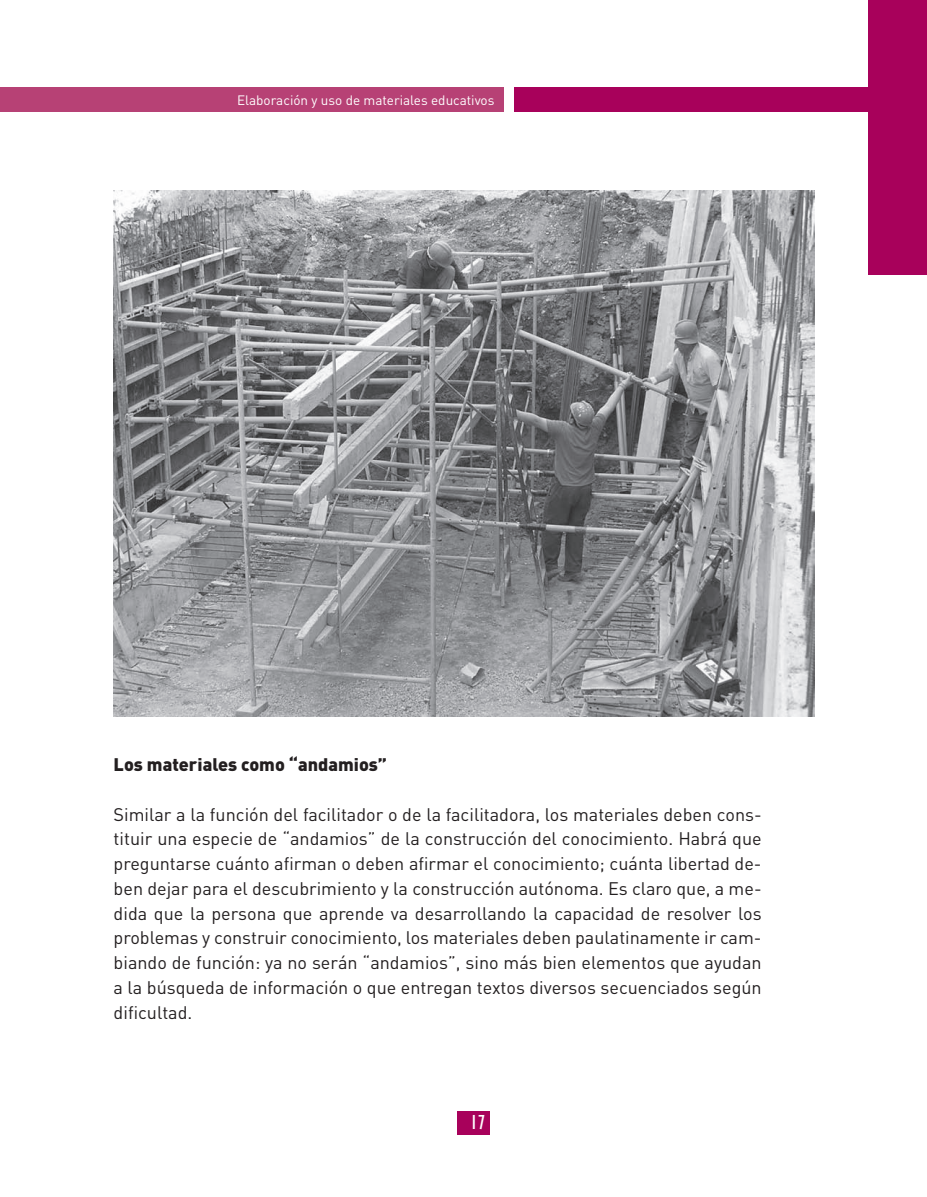
<style>
.page{position:relative;width:927px;height:1197px;background:#fff}
.page>*{position:absolute;margin:0;border:0;box-sizing:border-box;transform-origin:0 0}
.t1{font:condensed 21px "Gill Sans";color:#fff}
.t2{font:18px/24.8px "DIN";color:#231f20;text-align:justify}
.t3{font:900 18px "DIN";color:#231f20}
.t4{font:13.5px "DIN";color:#fff}
</style>
<div class="page">
<hr style="left:0;top:87px;width:4px;height:25px;background:#b74175">
<div style="left:458px;top:1112px;width:32px;height:23px;background:#a8015b"></div>
<div style="left:868px;top:0;width:59px;height:274px;background:#a8015b"></div>
<div style="left:514px;top:87px;width:408px;height:25px;background:#a8015b"></div>
<div style="left:4px;top:88px;width:500px;height:24px;background:#b74175"></div>
<img style="left:114px;top:190px;width:700px;height:526px">
<p class="t4" style="left:237px;top:92px;width:259px">Elaboración y uso de materiales educativos</p>
<p class="t3" style="left:114px;top:753px;width:275px">Los materiales como “andamios”</p>
<p class="t2" style="left:114px;top:801px;width:650px">Similar a la función del facilitador o de la facilitadora, los materiales deben cons&shy;tituir una especie de “andamios” de la construcción del conocimiento. Habrá que preguntarse cuánto afirman o deben afirmar el conocimiento; cuánta libertad de&shy;ben dejar para el descubrimiento y la construcción autónoma. Es claro que, a me&shy;dida que la persona que aprende va desarrollando la capacidad de resolver los problemas y construir conocimiento, los materiales deben paulatinamente ir cam&shy;biando de función: ya no serán “andamios”, sino más bien elementos que ayudan a la búsqueda de información o que entregan textos diversos secuenciados según dificultad.</p>
<p class="t1" style="left:470px;top:1111px;width:17px">17</p>
</div>
